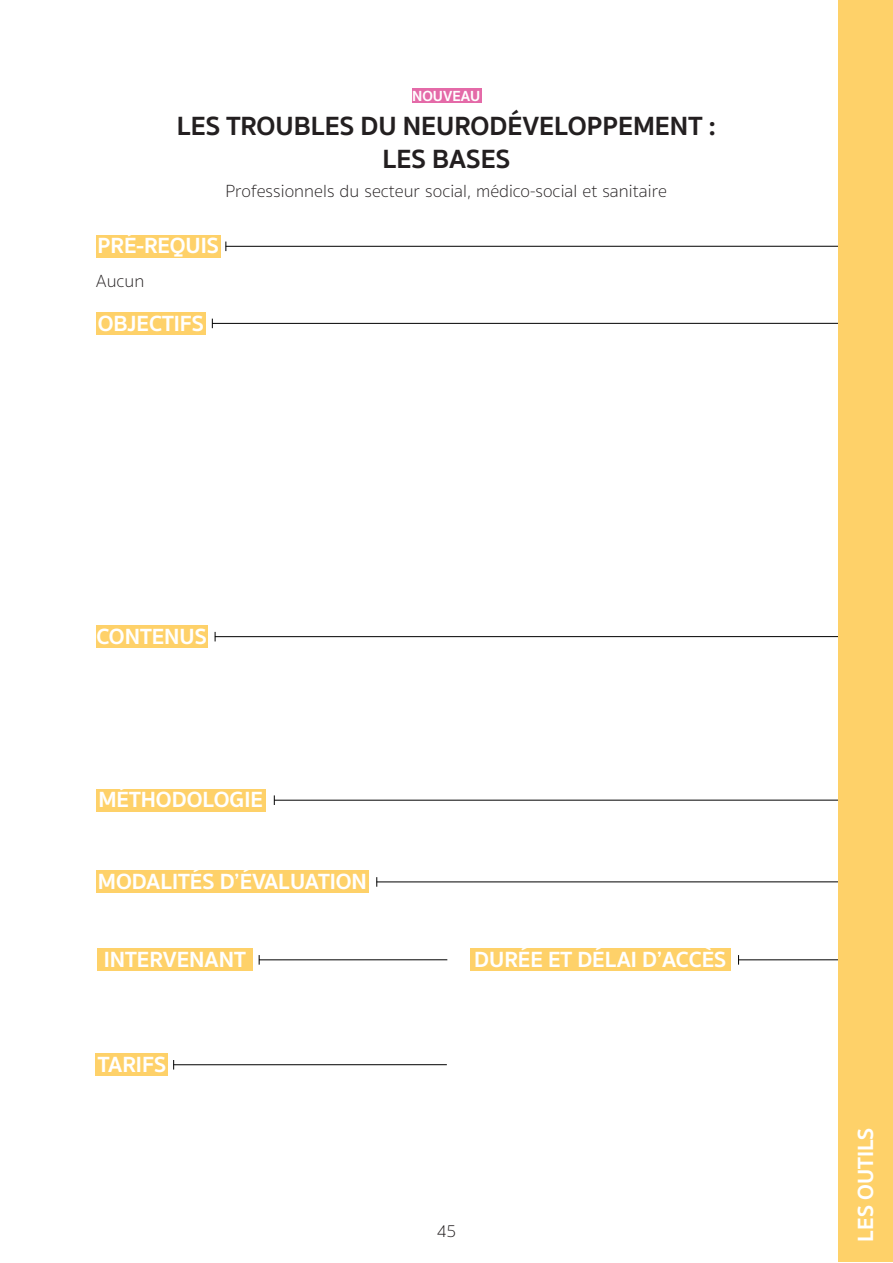
<style>
.page{position:relative;width:893px;height:1263px;background:#fff}
.page>*{position:absolute;margin:0;border:0;box-sizing:border-box;transform-origin:0 0}
.t1{font:700 27px "Sukhumvit Set";color:#231f20}
.t2{font:700 22.5px "Sukhumvit Set";color:#fff}
.t3{font:100 18px "Sukhumvit Set";color:#231f20}
.t4{font:700 15px "Sukhumvit Set";color:#fff}
</style>
<div class="page">
<div style="left:96px;top:312px;width:110px;height:23px;background:#fed169"></div>
<hr style="left:212px;top:323px;width:681px;height:1px;background:#000">
<div style="left:96px;top:625px;width:111px;height:23px;background:#fed169"></div>
<hr style="left:215px;top:636px;width:678px;height:1px;background:#000">
<div style="left:97px;top:948px;width:156px;height:23px;background:#fed169"></div>
<hr style="left:259px;top:959px;width:188px;height:1px;background:#000">
<div style="left:96px;top:1053px;width:72px;height:23px;background:#fed169"></div>
<hr style="left:173px;top:1064px;width:274px;height:1px;background:#000">
<div style="left:470px;top:948px;width:261px;height:23px;background:#fed169"></div>
<hr style="left:738px;top:959px;width:155px;height:1px;background:#000">
<div style="left:96px;top:235px;width:125px;height:23px;background:#fed169"></div>
<hr style="left:226px;top:246px;width:667px;height:1px;background:#000">
<hr style="left:274px;top:800px;width:619px;height:1px;background:#000">
<hr style="left:377px;top:881px;width:516px;height:1px;background:#000">
<div style="left:96px;top:789px;width:170px;height:23px;background:#fed169"></div>
<div style="left:96px;top:870px;width:272px;height:23px;background:#fed169"></div>
<div style="left:839px;top:0;width:54px;height:1261px;background:#fed169"></div>
<div style="left:412px;top:88px;width:69px;height:15px;background:#e46aa8"></div>
<p class="t4" style="left:412px;top:84px;width:69px">NOUVEAU</p>
<p class="t1" style="left:177px;top:105px;width:541px">LES TROUBLES DU NEURODÉVELOPPEMENT :</p>
<p class="t1" style="left:383px;top:138px;width:129px">LES BASES</p>
<p class="t3" style="left:225px;top:178px;width:443px">Professionnels du secteur social, médico-social et sanitaire</p>
<p class="t2" style="left:98px;top:229px;width:123px">PRÉ-REQUIS</p>
<p class="t3" style="left:96px;top:268px;width:50px">Aucun</p>
<p class="t2" style="left:98px;top:306px;width:108px">OBJECTIFS</p>
<p class="t2" style="left:97px;top:619px;width:112px">CONTENUS</p>
<p class="t2" style="left:98px;top:782px;width:166px">MÉTHODOLOGIE</p>
<p class="t2" style="left:98px;top:864px;width:271px">MODALITÉS D’ÉVALUATION</p>
<p class="t2" style="left:104px;top:942px;width:144px">INTERVENANT</p>
<p class="t2" style="left:98px;top:1047px;width:70px">TARIFS</p>
<p class="t2" style="left:474px;top:942px;width:254px">DURÉE ET DÉLAI D’ACCÈS</p>
<p class="t3" style="left:437px;top:1219px;width:21px">45</p>
<p class="t2" style="left:848px;top:1241px;width:116px;rotate:-90deg">LES OUTILS</p>
</div>
